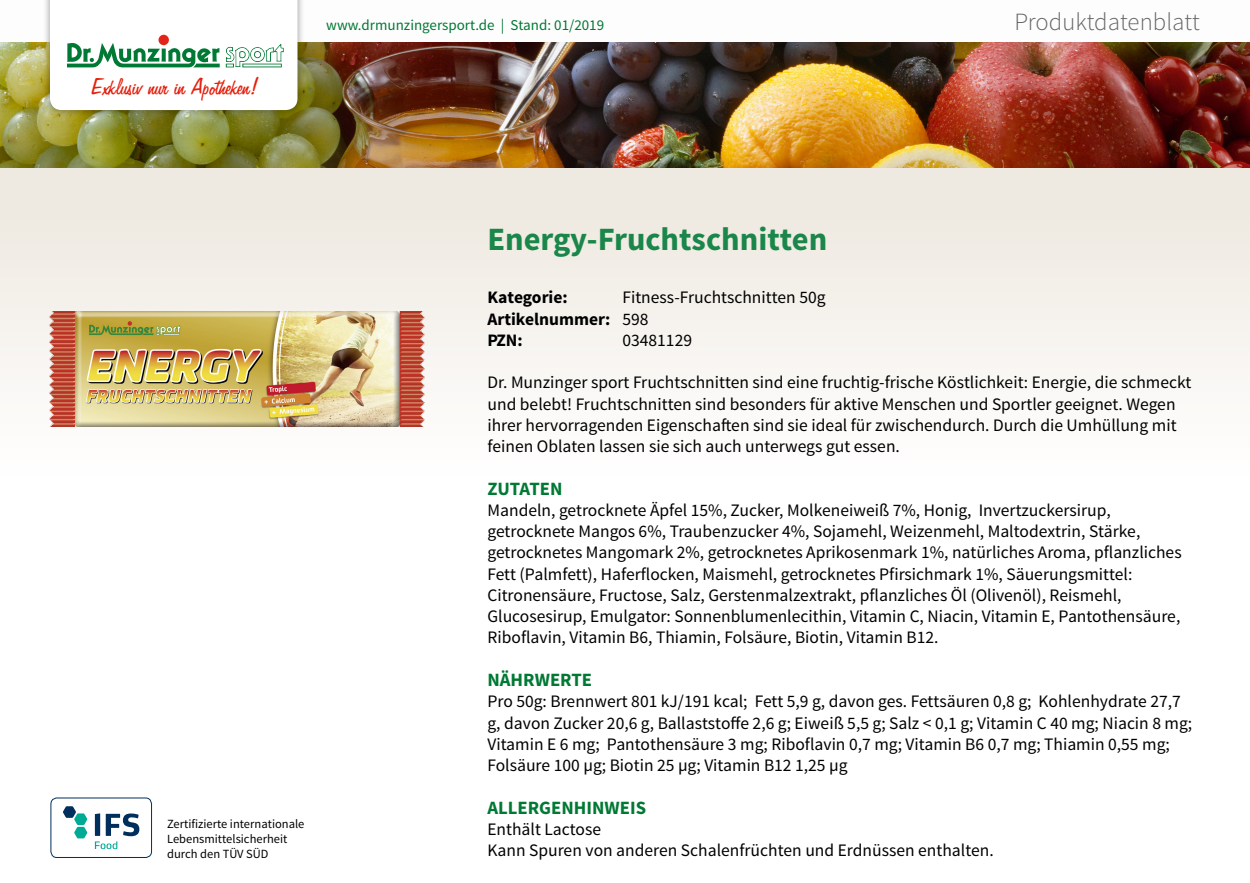
<style>
.page{position:relative;width:1250px;height:883px;background:#fff}
.page>*{position:absolute;margin:0;border:0;box-sizing:border-box;transform-origin:0 0}
.t1{font:700 32.5px "Source Sans Pro";color:#1a8649}
.t2{font:26.25px "Freehand 575 BT Regular B";color:#e4200e}
.t3{font:300 24.75px "Source Sans Pro";color:#666}
.t4{font:700 18.75px "Source Sans Pro";color:#007934}
.t5{font:17.5px/21.2px "Source Sans Pro";color:#000}
.t6{font:700 17.5px "Source Sans Pro";color:#000}
.t7{font:15px "Source Sans Pro";color:#007934}
.t8{font:12.5px/15px "Source Sans Pro";color:#000}
.s1{font-weight:700}
</style>
<div class="page">
<div style="left:0;top:169px;width:1250px;height:313px;background:linear-gradient(to bottom,#ede7dd,#fff)"></div>
<img style="left:0;top:42px;width:1250px;height:126px">
<div style="left:42px;top:0;width:263px;height:118px;background:#000;opacity:.4"></div>
<svg style="left:50px;top:0;width:248px;height:110px"></svg>
<div style="left:159px;top:35px;width:10px;height:10px;background:#e1251b;border-radius:50%"></div>
<div style="left:51px;top:797px;width:101px;height:60px;border:1px solid #002f5d;border-radius:6px"></div>
<svg style="left:63px;top:806px;width:24px;height:32px"></svg>
<svg style="left:95px;top:813px;width:44px;height:36px"></svg>
<img style="left:50px;top:311px;width:375px;height:115px">
<h2 class="t2" style="left:92px;top:73px;width:168px">Exklusiv nur in Apotheken!</h2>
<p class="t7" style="left:326px;top:16px;width:279px">www.drmunzingersport.de | Stand: 01/2019</p>
<h3 class="t3" style="left:1014px;top:7px;width:187px">Produktdatenblatt</h3>
<p class="t8" style="left:167px;top:816px;width:139px">Zertifizierte internationale<br>Lebensmittelsicherheit durch den TÜV SÜD</p>
<h1 class="t1" style="left:488px;top:218px;width:341px">Energy-Fruchtschnitten</h1>
<p class="t6" style="left:488px;top:286px;width:82px">Kategorie:</p>
<p class="t5" style="left:488px;top:287px;width:340px;text-indent:135px">Fitness-Fruchtschnitten 50g<br><span class="s1">Artikelnummer:</span> 598<br><span class="s1">PZN:</span></p>
<p class="t5" style="left:622px;top:329px;width:71px">03481129</p>
<p class="t5" style="left:488px;top:372px;width:706px">Dr. Munzinger sport Fruchtschnitten sind eine fruchtig-frische Köstlichkeit: Energie, die schmeckt und belebt! Fruchtschnitten sind besonders für aktive Menschen und Sportler geeignet. Wegen ihrer hervorragenden Eigenschaften sind sie ideal für zwischendurch. Durch die Umhüllung mit feinen Oblaten lassen sie sich auch unterwegs gut essen.</p>
<p class="t4" style="left:488px;top:476px;width:77px">ZUTATEN</p>
<p class="t5" style="left:488px;top:499px;width:696px">Mandeln, getrocknete Äpfel 15%, Zucker, Molkeneiweiß 7%, Honig, Invertzuckersirup, getrocknete Mangos 6%, Traubenzucker 4%, Sojamehl, Weizenmehl, Maltodextrin, Stärke, getrocknetes Mangomark 2%, getrocknetes Aprikosenmark 1%, natürliches Aroma, pflanzliches Fett (Palmfett), Haferflocken, Maismehl, getrocknetes Pfirsichmark 1%, Säuerungsmittel:<br>Citronensäure, Fructose, Salz, Gerstenmalzextrakt, pflanzliches Öl (Olivenöl), Reismehl, Glucosesirup, Emulgator: Sonnenblumenlecithin, Vitamin C, Niacin, Vitamin E, Pantothensäure, Riboflavin, Vitamin B6, Thiamin, Folsäure, Biotin, Vitamin B12.</p>
<p class="t4" style="left:488px;top:667px;width:106px">NÄHRWERTE</p>
<p class="t5" style="left:488px;top:691px;width:706px">Pro 50g: Brennwert 801 kJ/191 kcal; Fett 5,9 g, davon ges. Fettsäuren 0,8 g; Kohlenhydrate 27,7 g, davon Zucker 20,6 g, Ballaststoffe 2,6 g; Eiweiß 5,5 g; Salz &lt; 0,1 g; Vitamin C 40 mg; Niacin 8 mg; Vitamin E 6 mg; Pantothensäure 3 mg; Riboflavin 0,7 mg; Vitamin B6 0,7 mg; Thiamin 0,55 mg; Folsäure 100 µg; Biotin 25 µg; Vitamin B12 1,25 µg</p>
<p class="t4" style="left:488px;top:795px;width:160px">ALLERGENHINWEIS</p>
<p class="t5" style="left:488px;top:818px;width:508px">Enthält Lactose<br>Kann Spuren von anderen Schalenfrüchten und Erdnüssen enthalten.</p>
</div>
